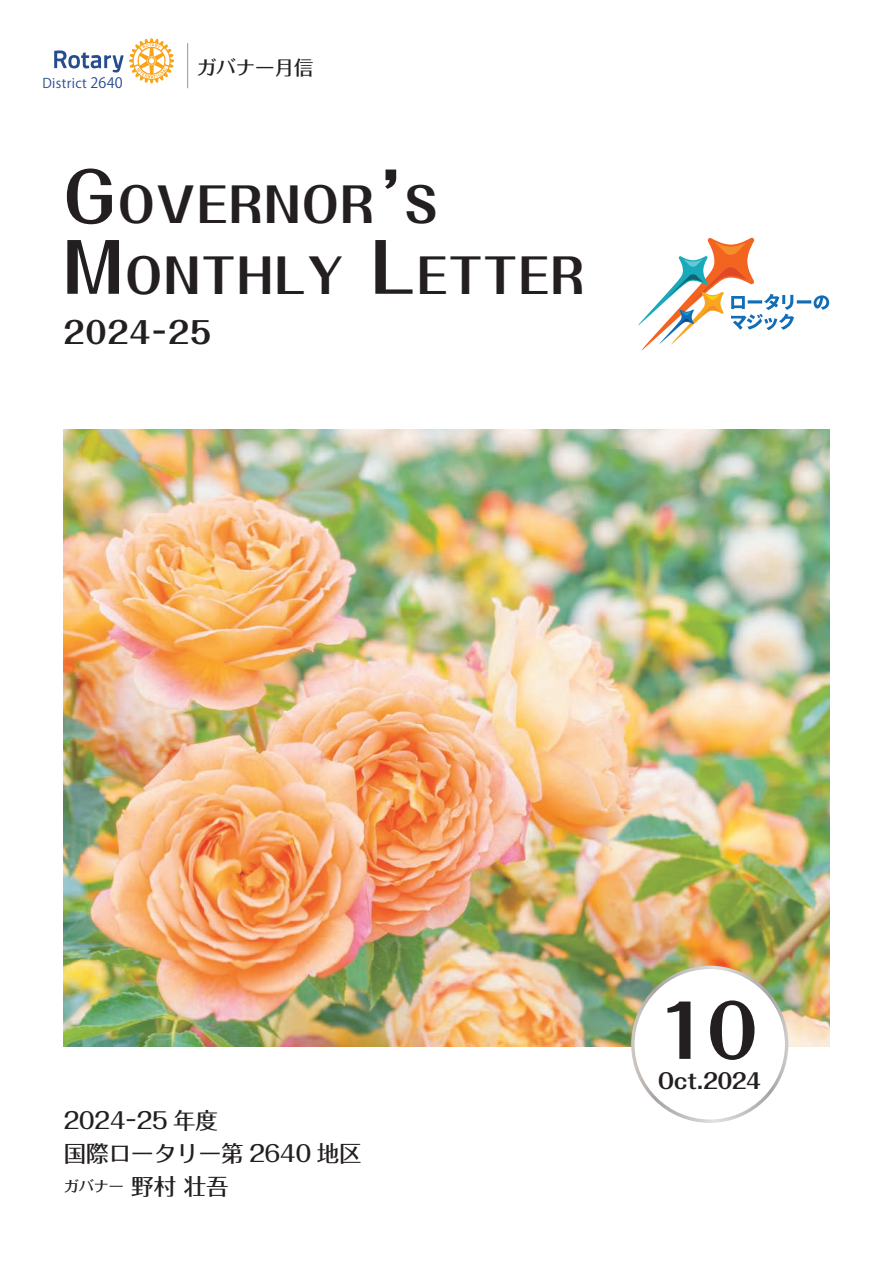
<style>
.page{position:relative;width:893px;height:1263px;background:#fff}
.page>*{position:absolute;margin:0;border:0;box-sizing:border-box;transform-origin:0 0}
.t1{font:700 72px "Folk Pro";color:#231f20}
.t2{font:700 47.25px/70.5px "Folk Pro";letter-spacing:.05em;color:#231f20}
.t3{font:700 30px "Folk Pro";letter-spacing:.05em;color:#231f20}
.t4{font:500 22.5px/33px "Folk Pro";color:#231f20}
.t5{font:700 21px "Folk Pro";color:#231f20}
.t6{font:500 19.5px "Folk Pro";color:#231f20}
.t7{font:500 15px "Folk Pro";color:#231f20}
.t8{font:13.2px "Koz Go Pr 6 N";letter-spacing:.025em;color:#264d8d}
.s1{font-size:14.4px}
.s2{font-size:67.5px}
.s3{font-size:22.5px}
</style>
<div class="page">
<img style="left:64px;top:429px;width:765px;height:617px">
<svg style="left:638px;top:238px;width:191px;height:112px"></svg>
<svg style="left:54px;top:38px;width:120px;height:45px"></svg>
<hr style="left:187px;top:43px;width:1px;height:45px;background:#939598">
<div style="left:633px;top:967px;width:154px;height:154px;background:#fff;border-radius:50%"></div>
<div style="left:631px;top:966px;width:157px;height:157px;border:3px solid #fff;border-radius:50%"></div>
<p class="t8" style="left:43px;top:75px;width:82px">District <span class="s1">2640</span></p>
<p class="t6" style="left:197px;top:51px;width:118px">ガバナー月信</p>
<p class="t2" style="left:64px;top:163px;width:521px"><span class="s2">G</span>OVERNOR<span class="s2">ʼ</span>S<br><span class="s2">M</span>ONTHLY <span class="s2">L</span>ETTER</p>
<p class="t3" style="left:64px;top:307px;width:149px">2024-25</p>
<p class="t4" style="left:64px;top:1101px;width:299px">2024-25 年度<br>国際ロータリー第 2640 地区</p>
<p class="t7" style="left:64px;top:1174px;width:166px">ガバナー <span class="s3">野村 壮吾</span></p>
<h1 class="t1" style="left:658px;top:970px;width:100px">10</h1>
<p class="t5" style="left:658px;top:1063px;width:104px">Oct.2024</p>
</div>
